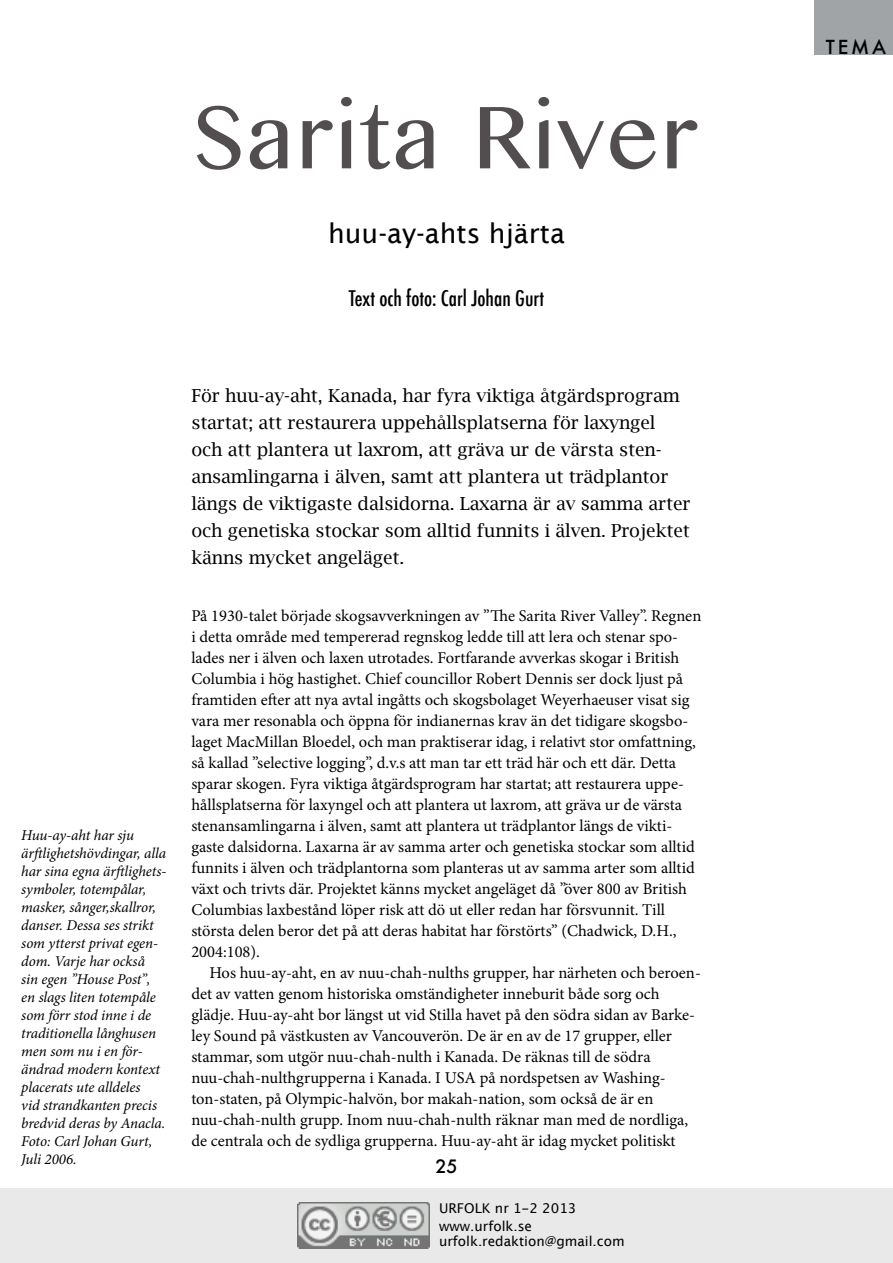
<style>
.page{position:relative;width:893px;height:1263px;background:#fff}
.page>*{position:absolute;margin:0;border:0;box-sizing:border-box;transform-origin:0 0}
.t1{font:90px "Bangla MN";letter-spacing:.03em;color:#524d4e}
.t2{font:27px "Lucida Sans";color:#000}
.t3{font:500 condensed 21px "Futura";color:#000}
.t4{font:500 18.9px "Futura";color:#000}
.t5{font:18px/27px "Lucida Bright";letter-spacing:-.005em;color:#000}
.t6{font:500 18px "Futura";color:#000}
.t7{font:16.5px/21px "Minion Pro";color:#000}
.t8{font:italic 15px/18px "Minion Pro";letter-spacing:-.01em;color:#000}
.t9{font:13.5px/15px "Lucida Sans";color:#000}
.t10{font:13.5px "Lucida Grande";color:#000}
</style>
<div class="page">
<div style="left:0;top:1188px;width:893px;height:75px;background:#e9e9e9"></div>
<img style="left:297px;top:1202px;width:132px;height:47px">
<div style="left:814px;top:0;width:79px;height:54px;background:#a1a4a6"></div>
<h1 class="t1" style="left:195px;top:78px;width:505px">Sarita River</h1>
<h2 class="t2" style="left:328px;top:218px;width:238px">huu-ay-ahts hjärta</h2>
<p class="t3" style="left:349px;top:285px;width:197px">Text och foto: Carl Johan Gurt</p>
<p class="t8" style="left:21px;top:826px;width:147px">Huu-ay-aht har sju ärftlighetshövdingar, alla har sina egna ärftlighets&shy;symboler, totempålar, masker, sånger,skallror, danser. Dessa ses strikt som ytterst privat egen&shy;dom. Varje har också<br>sin egen ”House Post”, en slags liten totempåle som förr stod inne i de traditionella långhusen men som nu i en för&shy;ändrad modern kontext placerats ute alldeles<br>vid strandkanten precis bredvid deras by Anacla.<br>Foto: Carl Johan Gurt,<br>Juli 2006.</p>
<p class="t5" style="left:191px;top:382px;width:501px">För huu-ay-aht, Kanada, har fyra viktiga åtgärdsprogram startat; att restaurera uppehållsplatserna för laxyngel och att plantera ut laxrom, att gräva ur de värsta sten&shy;ansamlingarna i älven, samt att plantera ut trädplantor längs de viktigaste dalsidorna. Laxarna är av samma arter och genetiska stockar som alltid funnits i älven. Projektet känns mycket angeläget.</p>
<p class="t7" style="left:191px;top:605px;width:511px">På 1930-talet började skogsavverkningen av ”The Sarita River Valley”. Regnen i detta område med tempererad regnskog ledde till att lera och stenar spo&shy;lades ner i älven och laxen utrotades. Fortfarande avverkas skogar i British Columbia i hög hastighet. Chief councillor Robert Dennis ser dock ljust på framtiden efter att nya avtal ingåtts och skogsbolaget Weyerhaeuser visat sig vara mer resonabla och öppna för indianernas krav än det tidigare skogsbo&shy;laget MacMillan Bloedel, och man praktiserar idag, i relativt stor omfattning, så kallad ”selective logging”, d.v.s att man tar ett träd här och ett där. Detta sparar skogen. Fyra viktiga åtgärdsprogram har startat; att restaurera uppe&shy;hållsplatserna för laxyngel och att plantera ut laxrom, att gräva ur de värsta stenansamlingarna i älven, samt att plantera ut trädplantor längs de vikti&shy;gaste dalsidorna. Laxarna är av samma arter och genetiska stockar som alltid funnits i älven och trädplantorna som planteras ut av samma arter som alltid växt och trivts där. Projektet känns mycket angeläget då ”över 800 av British Columbias laxbestånd löper risk att dö ut eller redan har försvunnit. Till största delen beror det på att deras habitat har förstörts” (Chadwick, D.H., 2004:108).</p>
<p class="t7" style="left:191px;top:962px;width:511px;text-indent:18px">Hos huu-ay-aht, en av nuu-chah-nulths grupper, har närheten och beroen&shy;det av vatten genom historiska omständigheter inneburit både sorg och glädje. Huu-ay-aht bor längst ut vid Stilla havet på den södra sidan av Barke&shy;ley Sound på västkusten av Vancouverön. De är en av de 17 grupper, eller stammar, som utgör nuu-chah-nulth i Kanada. De räknas till de södra nuu-chah-nulthgrupperna i Kanada. I USA på nordspetsen av Washing&shy;ton-staten, på Olympic-halvön, bor makah-nation, som också de är en nuu-chah-nulth grupp. Inom nuu-chah-nulth räknar man med de nordliga, de centrala och de sydliga grupperna. Huu-ay-aht är idag mycket politiskt</p>
<p class="t6" style="left:435px;top:1154px;width:24px">25</p>
<p class="t10" style="left:439px;top:1200px;width:139px">URFOLK nr 1-2 2013</p>
<p class="t9" style="left:439px;top:1219px;width:187px">www.urfolk.se urfolk.redaktion@gmail.com</p>
<p class="t4" style="left:826px;top:34px;width:62px">TEMA</p>
</div>
